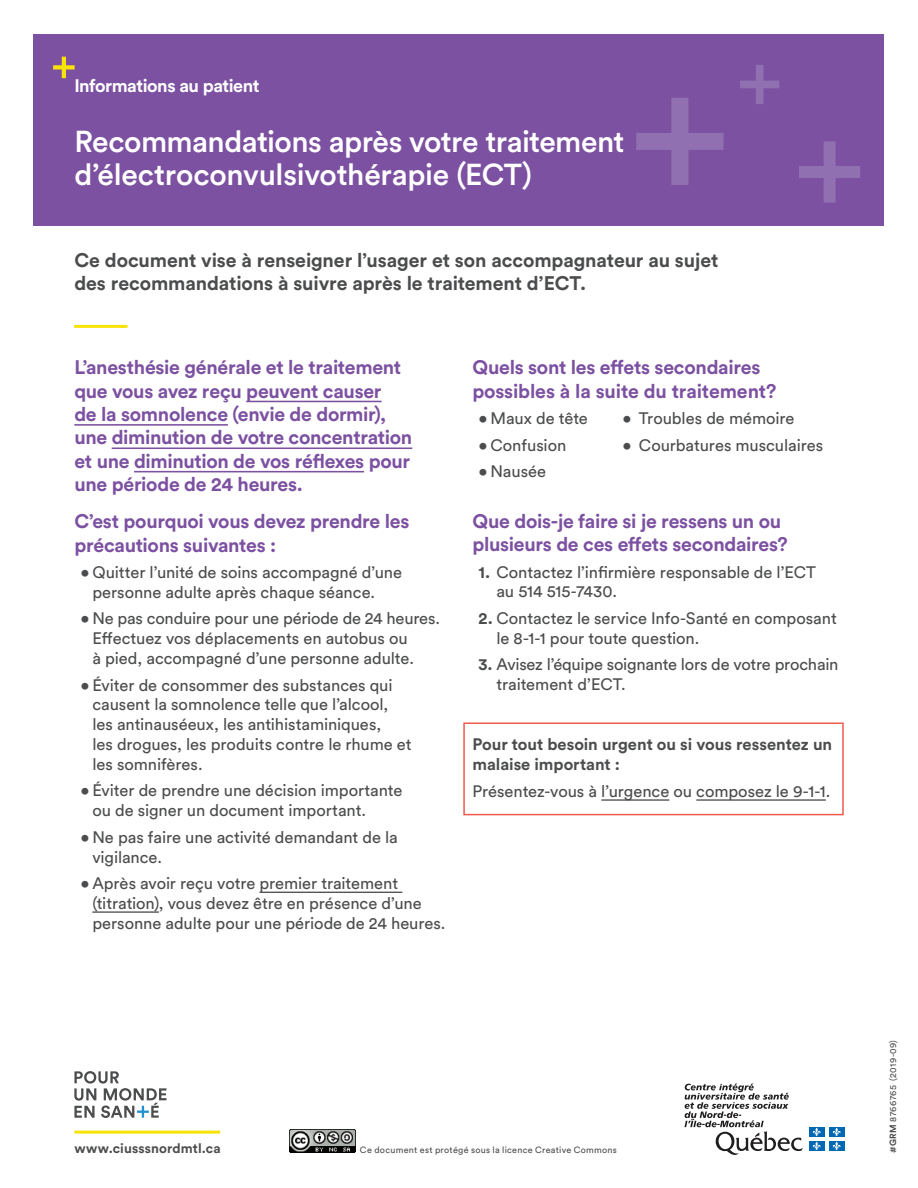
<style>
.page{position:relative;width:918px;height:1188px;background:#fff}
.page>*{position:absolute;margin:0;border:0;box-sizing:border-box;transform-origin:0 0}
.t1{font:500 30px/33px "Circular Std";letter-spacing:-.015em;color:#fff}
.t2{font:700 19.5px/23.4px "Circular Std";letter-spacing:-.015em;color:#7c51a1}
.t3{font:700 19.5px/23.4px "Circular Std";letter-spacing:-.005em;color:#4b4c4d}
.t4{font:700 18px "Circular Std";letter-spacing:-.025em;color:#fff}
.t5{font:16.5px/19.8px "Circular Std";letter-spacing:-.005em;color:#4b4c4d}
.t6{font:700 16.5px/19.8px "Circular Std";color:#4b4c4d}
.t7{font:700 13.5px "Circular Std";letter-spacing:.01em;color:#4b4c4d}
.t8{font:9px "Circular Std";letter-spacing:.03em;color:#4b4c4d}
.s1{font-weight:700}
</style>
<div class="page">
<div style="left:34px;top:34px;width:850px;height:192px;background:#7c51a1"></div>
<svg style="left:53px;top:57px;width:22px;height:21px"></svg>
<svg style="left:636px;top:98px;width:88px;height:87px"></svg>
<svg style="left:740px;top:65px;width:39px;height:39px"></svg>
<svg style="left:799px;top:141px;width:61px;height:62px"></svg>
<svg style="left:74px;top:1071px;width:92px;height:47px"></svg>
<hr style="left:74px;top:1131px;width:146px;height:3px;background:#f7e307">
<hr style="left:246px;top:401px;width:136px;height:1px;background:#7c51a1">
<hr style="left:74px;top:424px;width:154px;height:2px;background:#7c51a1">
<hr style="left:112px;top:447px;width:300px;height:2px;background:#7c51a1">
<hr style="left:134px;top:471px;width:230px;height:1px;background:#7c51a1">
<hr style="left:260px;top:892px;width:142px;height:1px;background:#4b4c4d">
<hr style="left:92px;top:911px;width:67px;height:2px;background:#4b4c4d">
<hr style="left:601px;top:799px;width:68px;height:2px;background:#4b4c4d">
<hr style="left:696px;top:799px;width:130px;height:2px;background:#4b4c4d">
<hr style="left:74px;top:325px;width:54px;height:3px;background:#f7e307">
<img style="left:289px;top:1130px;width:66px;height:23px">
<svg style="left:684px;top:1084px;width:119px;height:71px"></svg>
<div style="left:809px;top:1127px;width:15px;height:10px;background:#0168b3"></div>
<svg style="left:813px;top:1128px;width:8px;height:8px"></svg>
<div style="left:829px;top:1127px;width:15px;height:10px;background:#0168b3"></div>
<svg style="left:833px;top:1128px;width:8px;height:8px"></svg>
<div style="left:809px;top:1141px;width:15px;height:10px;background:#0168b3"></div>
<svg style="left:813px;top:1142px;width:8px;height:8px"></svg>
<div style="left:829px;top:1141px;width:15px;height:10px;background:#0168b3"></div>
<svg style="left:833px;top:1142px;width:8px;height:8px"></svg>
<div style="left:463px;top:722px;width:381px;height:93px;border:2px solid #f0594d"></div>
<p class="t4" style="left:74px;top:74px;width:187px">Informations au patient</p>
<h1 class="t1" style="left:74px;top:124px;width:552px">Recommandations après votre traitement d’électroconvulsivothérapie (ECT)</h1>
<p class="t3" style="left:74px;top:248px;width:646px">Ce document vise à renseigner l’usager et son accompagnateur au sujet des recommandations à suivre après le traitement d’ECT.</p>
<p class="t2" style="left:74px;top:355px;width:339px">L’anesthésie générale et le traitement que vous avez reçu peuvent causer<br>de la somnolence (envie de dormir), une diminution de votre concentration et une diminution de vos réflexes pour une période de 24 heures.</p>
<p class="t2" style="left:74px;top:509px;width:337px">C’est pourquoi vous devez prendre les précautions suivantes :</p>
<p class="t5" style="left:92px;top:562px;width:311px;text-indent:-12px">• Quitter l’unité de soins accompagné d’une personne adulte après chaque séance.</p>
<p class="t5" style="left:92px;top:609px;width:349px;text-indent:-12px">• Ne pas conduire pour une période de 24 heures.<br>Effectuez vos déplacements en autobus ou<br>à pied, accompagné d’une personne adulte.</p>
<p class="t5" style="left:92px;top:675px;width:321px;text-indent:-12px">• Éviter de consommer des substances qui causent la somnolence telle que l’alcool, les antinauséeux, les antihistaminiques,<br>les drogues, les produits contre le rhume et les somnifères.</p>
<p class="t5" style="left:92px;top:780px;width:312px;text-indent:-12px">• Éviter de prendre une décision importante ou de signer un document important.</p>
<p class="t5" style="left:92px;top:827px;width:307px;text-indent:-12px">• Ne pas faire une activité demandant de la vigilance.</p>
<p class="t5" style="left:92px;top:873px;width:355px;text-indent:-12px">• Après avoir reçu votre premier traitement (titration), vous devez être en présence d’une personne adulte pour une période de 24 heures.</p>
<p class="t2" style="left:472px;top:355px;width:306px">Quels sont les effets secondaires possibles à la suite du traitement?</p>
<p class="t5" style="left:478px;top:408px;width:111px">• Maux de tête</p>
<p class="t5" style="left:622px;top:408px;width:174px">• Troubles de mémoire</p>
<p class="t5" style="left:478px;top:435px;width:89px">• Confusion</p>
<p class="t5" style="left:622px;top:435px;width:202px">• Courbatures musculaires</p>
<p class="t5" style="left:478px;top:461px;width:69px">• Nausée</p>
<p class="t2" style="left:472px;top:509px;width:317px">Que dois-je faire si je ressens un ou plusieurs de ces effets secondaires?</p>
<p class="t5" style="left:496px;top:562px;width:321px;text-indent:-18px"><span class="s1">1.</span> Contactez l’infirmière responsable de l’ECT au 514 515-7430.</p>
<p class="t5" style="left:496px;top:608px;width:342px;text-indent:-18px"><span class="s1">2.</span> Contactez le service Info-Santé en composant le 8-1-1 pour toute question.</p>
<p class="t5" style="left:496px;top:654px;width:344px;text-indent:-18px"><span class="s1">3.</span> Avisez l’équipe soignante lors de votre prochain traitement d’ECT.</p>
<p class="t6" style="left:472px;top:734px;width:361px">Pour tout besoin urgent ou si vous ressentez un malaise important :</p>
<p class="t5" style="left:472px;top:781px;width:360px">Présentez-vous à l’urgence ou composez le 9-1-1.</p>
<p class="t7" style="left:75px;top:1140px;width:148px">www.ciusssnordmtl.ca</p>
<p class="t8" style="left:360px;top:1144px;width:259px">Ce document est protégé sous la licence Creative Commons</p>
<p class="t8" style="left:887px;top:1153px;width:115px;rotate:-90deg"><span class="s1">#GRM</span> 8766765 (2019-09)</p>
</div>
